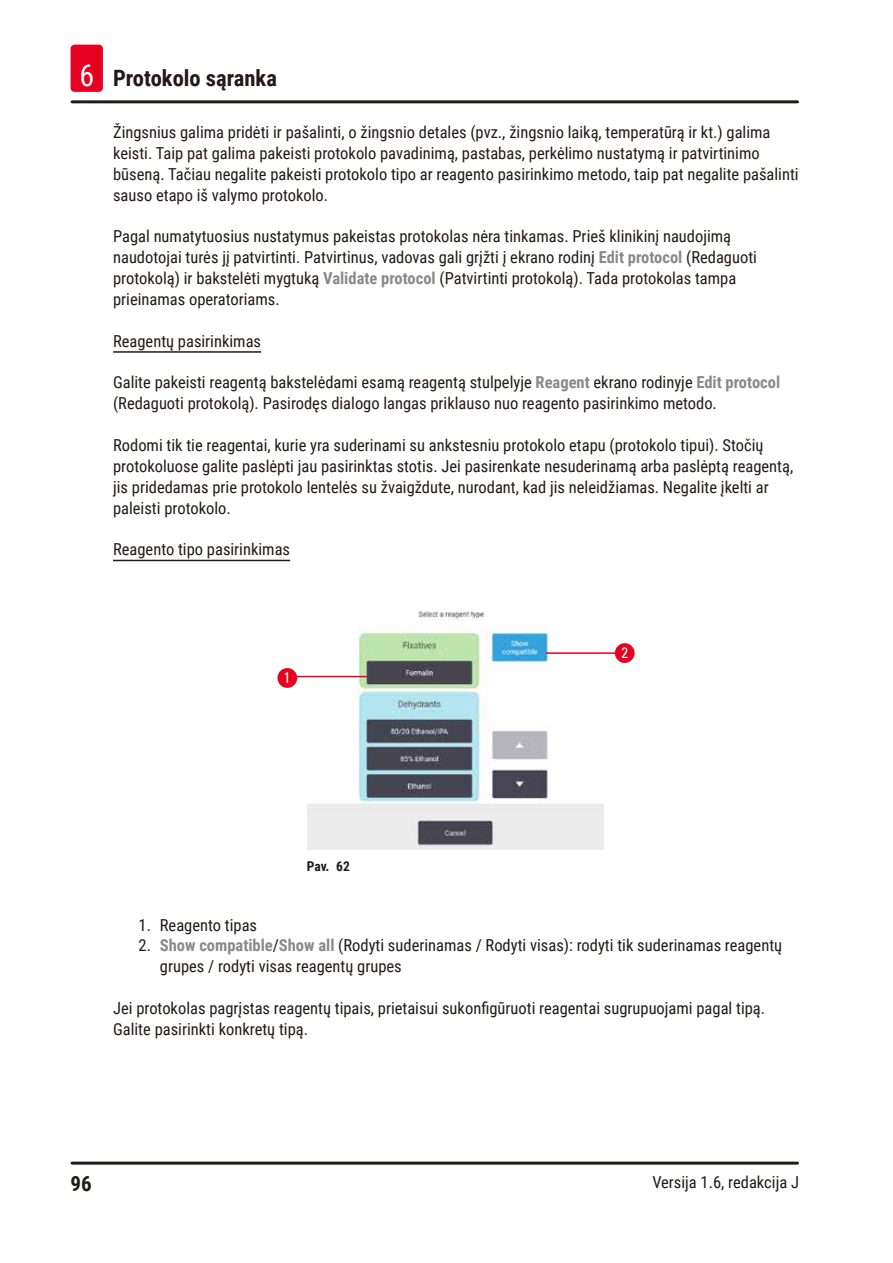
<style>
.page{position:relative;width:893px;height:1263px;background:#fff}
.page>*{position:absolute;margin:0;border:0;box-sizing:border-box;transform-origin:0 0}
.t1{font:700 22.5px "Roboto Condensed";color:#231916}
.t2{font:700 21px "Roboto Condensed";color:#231916}
.Description_text{font:16.5px/20.9px "Roboto Condensed";color:#231916}
.I_Topic{font:16.5px "Roboto Condensed";color:#231916}
.t3{font:condensed 15px "Univers";color:#fff}
.t4{font:700 13.5px "Roboto Condensed";color:#231916}
.s1{font-weight:400;font-size:30px;color:#fff}
.s2{font-weight:700;color:#898989}
</style>
<div class="page">
<hr style="left:72px;top:1161px;width:725px;height:3px;background:#231916">
<hr style="left:72px;top:100px;width:725px;height:3px;background:#231916">
<div style="left:71px;top:45px;width:32px;height:47px;background:#e60021;border-radius:4px"></div>
<hr style="left:113px;top:351px;width:148px;height:2px;background:#231916">
<hr style="left:113px;top:560px;width:177px;height:1px;background:#231916">
<img style="left:307px;top:611px;width:297px;height:238px">
<hr style="left:297px;top:676px;width:71px;height:1px;background:#e60021">
<hr style="left:546px;top:652px;width:71px;height:2px;background:#e60021">
<div style="left:277px;top:668px;width:20px;height:20px;background:#e60021;border-radius:50%"></div>
<div style="left:615px;top:643px;width:20px;height:20px;background:#e60021;border-radius:50%"></div>
<h1 class="t1" style="left:79px;top:63px;width:199px"><span class="s1">6</span> Protokolo sąranka</h1>
<p class="Description_text" style="left:113px;top:121px;width:687px">Žingsnius galima pridėti ir pašalinti, o žingsnio detales (pvz., žingsnio laiką, temperatūrą ir kt.) galima keisti. Taip pat galima pakeisti protokolo pavadinimą, pastabas, perkėlimo nustatymą ir patvirtinimo būseną. Tačiau negalite pakeisti protokolo tipo ar reagento pasirinkimo metodo, taip pat negalite pašalinti sauso etapo iš valymo protokolo.</p>
<p class="Description_text" style="left:113px;top:226px;width:645px">Pagal numatytuosius nustatymus pakeistas protokolas nėra tinkamas. Prieš klinikinį naudojimą naudotojai turės jį patvirtinti. Patvirtinus, vadovas gali grįžti į ekrano rodinį <span class="s2">Edit protocol</span> (Redaguoti protokolą) ir bakstelėti mygtuką <span class="s2">Validate protocol</span> (Patvirtinti protokolą). Tada protokolas tampa prieinamas operatoriams.</p>
<p class="I_Topic" style="left:113px;top:329px;width:150px">Reagentų pasirinkimas</p>
<p class="Description_text" style="left:113px;top:372px;width:669px">Galite pakeisti reagentą bakstelėdami esamą reagentą stulpelyje <span class="s2">Reagent</span> ekrano rodinyje <span class="s2">Edit protocol </span>(Redaguoti protokolą). Pasirodęs dialogo langas priklauso nuo reagento pasirinkimo metodo.</p>
<p class="Description_text" style="left:113px;top:434px;width:682px">Rodomi tik tie reagentai, kurie yra suderinami su ankstesniu protokolo etapu (protokolo tipui). Stočių protokoluose galite paslėpti jau pasirinktas stotis. Jei pasirenkate nesuderinamą arba paslėptą reagentą, jis pridedamas prie protokolo lentelės su žvaigždute, nurodant, kad jis neleidžiamas. Negalite įkelti ar paleisti protokolo.</p>
<p class="I_Topic" style="left:113px;top:538px;width:179px">Reagento tipo pasirinkimas</p>
<p class="t3" style="left:284px;top:668px;width:8px">1</p>
<p class="t4" style="left:307px;top:857px;width:45px">Pav. 62</p>
<p class="t3" style="left:621px;top:643px;width:8px">2</p>
<p class="Description_text" style="left:139px;top:914px;width:120px">1. Reagento tipas</p>
<p class="Description_text" style="left:160px;top:934px;width:624px;text-indent:-21px">2. <span class="s2">Show compatible</span>/<span class="s2">Show all</span> (Rodyti suderinamas / Rodyti visas): rodyti tik suderinamas reagentų grupes / rodyti visas reagentų grupes</p>
<p class="Description_text" style="left:113px;top:997px;width:653px">Jei protokolas pagrįstas reagentų tipais, prietaisui sukonfigūruoti reagentai sugrupuojami pagal tipą.<br>Galite pasirinkti konkretų tipą.</p>
<p class="t2" style="left:71px;top:1169px;width:23px">96</p>
<p class="Description_text" style="left:652px;top:1171px;width:148px">Versija 1.6, redakcija J</p>
</div>
